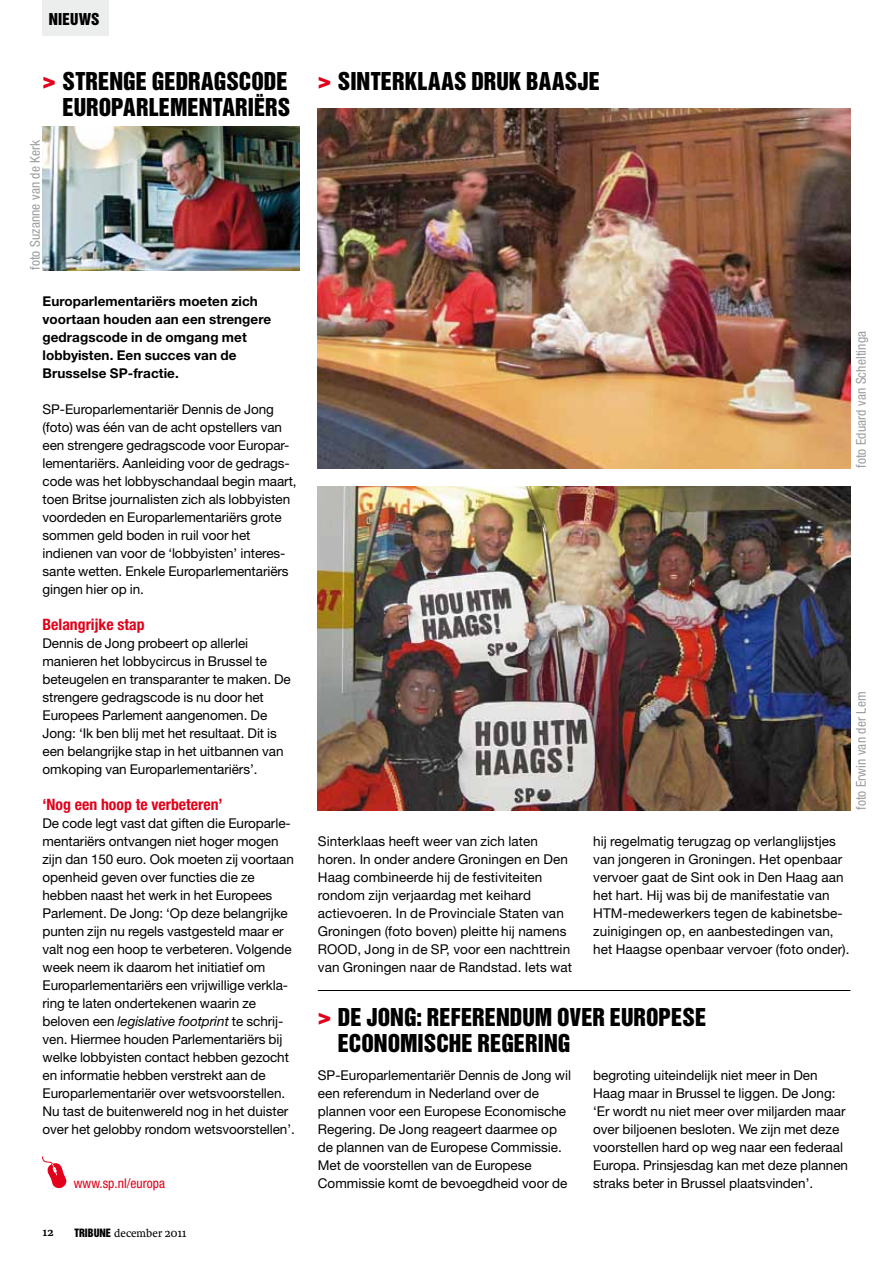
<style>
.page{position:relative;width:893px;height:1263px;background:#fff}
.page>*{position:absolute;margin:0;border:0;box-sizing:border-box;transform-origin:0 0}
.t1{font:22.5px/25.5px "Helvetica Inserat LT Std";color:#000;text-align:right}
.t2{font:700 condensed 15.75px "Helvetica Neue LT Std";color:#e2001a}
.t3{font:15px "Helvetica Inserat LT Std";letter-spacing:.01em;color:#000}
.t4{font:13.5px/18px "Helvetica Neue LT Std";letter-spacing:-.005em;color:#000}
.t5{font:700 13.5px/18px "Helvetica Neue LT Std";letter-spacing:.005em;color:#000}
.t6{font:condensed 13.5px "Helvetica Neue LT Std";letter-spacing:.01em;color:#9c9e9f}
.t7{font:condensed 13.5px "Helvetica Neue LT Std";color:#e2001a}
.t8{font:12px "Karmina";color:#000}
.t9{font:700 12px "Karmina";color:#000}
.s1{color:#e2001a}
.s2{font-style:italic}
.s3{font-family:"Helvetica Inserat LT Std";font-size:10.5px}
</style>
<div class="page">
<div style="left:43px;top:0;width:66px;height:36px;background:#eceded"></div>
<hr style="left:318px;top:990px;width:532px;height:1px;background:#000">
<svg style="left:42px;top:1156px;width:25px;height:33px"></svg>
<img style="left:318px;top:486px;width:532px;height:324px">
<img style="left:318px;top:108px;width:532px;height:360px">
<img style="left:43px;top:126px;width:257px;height:144px">
<p class="t3" style="left:49px;top:10px;width:52px">NIEUWS</p>
<h1 class="t1" style="left:43px;top:69px;width:249px"><span class="s1">&gt;&gt;</span> STRENGE GEDRAGSCODE<br>EUROPARLEMENTARIËRS</h1>
<p class="t6" style="left:27px;top:270px;width:132px;rotate:-90deg">foto Suzanne van de Kerk</p>
<p class="t5" style="left:43px;top:292px;width:230px">Europarlementariërs moeten zich voortaan houden aan een strengere gedragscode in de omgang met lobbyisten. Een succes van de<br>Brusselse SP-fractie.</p>
<p class="t4" style="left:43px;top:400px;width:256px">SP-Europarlementariër Dennis de Jong (foto) was één van de acht opstellers van een strengere gedragscode voor Europar&shy;lementariërs. Aanleiding voor de gedrags&shy;code was het lobbyschandaal begin maart, toen Britse journalisten zich als lobbyisten voordeden en Europarlementariërs grote sommen geld boden in ruil voor het indienen van voor de ‘lobbyisten’ interes&shy;sante wetten. Enkele Europarlementariërs gingen hier op in.</p>
<p class="t2" style="left:43px;top:615px;width:104px">Belangrijke stap</p>
<p class="t4" style="left:43px;top:634px;width:250px">Dennis de Jong probeert op allerlei manieren het lobbycircus in Brussel te beteugelen en transparanter te maken. De strengere gedragscode is nu door het Europees Parlement aangenomen. De Jong: ‘Ik ben blij met het resultaat. Dit is een belangrijke stap in het uitbannen van omkoping van Europarlementariërs’.</p>
<p class="t2" style="left:43px;top:795px;width:182px">‘Nog een hoop te verbeteren’</p>
<p class="t4" style="left:43px;top:814px;width:254px">De code legt vast dat giften die Europarle&shy;mentariërs ontvangen niet hoger mogen zijn dan 150 euro. Ook moeten zij voortaan openheid geven over functies die ze hebben naast het werk in het Europees Parlement. De Jong: ‘Op deze belangrijke punten zijn nu regels vastgesteld maar er valt nog een hoop te verbeteren. Volgende week neem ik daarom het initiatief om Europarlementariërs een vrijwillige verkla&shy;ring te laten ondertekenen waarin ze beloven een <span class="s2">legislative footprint</span> te schrij&shy;ven. Hiermee houden Parlementariërs bij welke lobbyisten contact hebben gezocht en informatie hebben verstrekt aan de Europarlementariër over wetsvoorstellen.<br>Nu tast de buitenwereld nog in het duister over het gelobby rondom wetsvoorstellen’.</p>
<p class="t7" style="left:74px;top:1175px;width:93px">www.sp.nl/europa</p>
<p class="t9" style="left:43px;top:1225px;width:13px">12</p>
<p class="t8" style="left:74px;top:1226px;width:114px"><span class="s3">TRIBUNE</span> december 2011</p>
<h1 class="t1" style="left:318px;top:69px;width:284px"><span class="s1">&gt;&gt;</span> SINTERKLAAS DRUK BAASJE</h1>
<p class="t6" style="left:853px;top:468px;width:139px;rotate:-90deg">foto Eduard van Scheltinga</p>
<p class="t6" style="left:853px;top:810px;width:120px;rotate:-90deg">foto Erwin van der Lem</p>
<p class="t4" style="left:318px;top:832px;width:256px">Sinterklaas heeft weer van zich laten horen. In onder andere Groningen en Den Haag combineerde hij de festiviteiten rondom zijn verjaardag met keihard actievoeren. In de Provinciale Staten van Groningen (foto boven) pleitte hij namens ROOD, Jong in de SP, voor een nachttrein van Groningen naar de Randstad. Iets wat</p>
<p class="t4" style="left:593px;top:832px;width:258px">hij regelmatig terugzag op verlanglijstjes van jongeren in Groningen. Het openbaar vervoer gaat de Sint ook in Den Haag aan het hart. Hij was bij de manifestatie van HTM-medewerkers tegen de kabinetsbe&shy;zuinigingen op, en aanbestedingen van, het Haagse openbaar vervoer (foto onder).</p>
<h1 class="t1" style="left:338px;top:1005px;width:370px;text-align:left;text-indent:-20px"><span class="s1">&gt;&gt;</span> DE JONG: REFERENDUM OVER EUROPESE<br>ECONOMISCHE REGERING</h1>
<p class="t4" style="left:593px;top:1066px;width:256px">begroting uiteindelijk niet meer in Den Haag maar in Brussel te liggen. De Jong: ‘Er wordt nu niet meer over miljarden maar over biljoenen besloten. We zijn met deze voorstellen hard op weg naar een federaal Europa. Prinsjesdag kan met deze plannen straks beter in Brussel plaatsvinden’.</p>
<p class="t4" style="left:318px;top:1066px;width:255px">SP-Europarlementariër Dennis de Jong wil een referendum in Nederland over de plannen voor een Europese Economische Regering. De Jong reageert daarmee op de plannen van de Europese Commissie.<br>Met de voorstellen van de Europese Commissie komt de bevoegdheid voor de</p>
</div>
